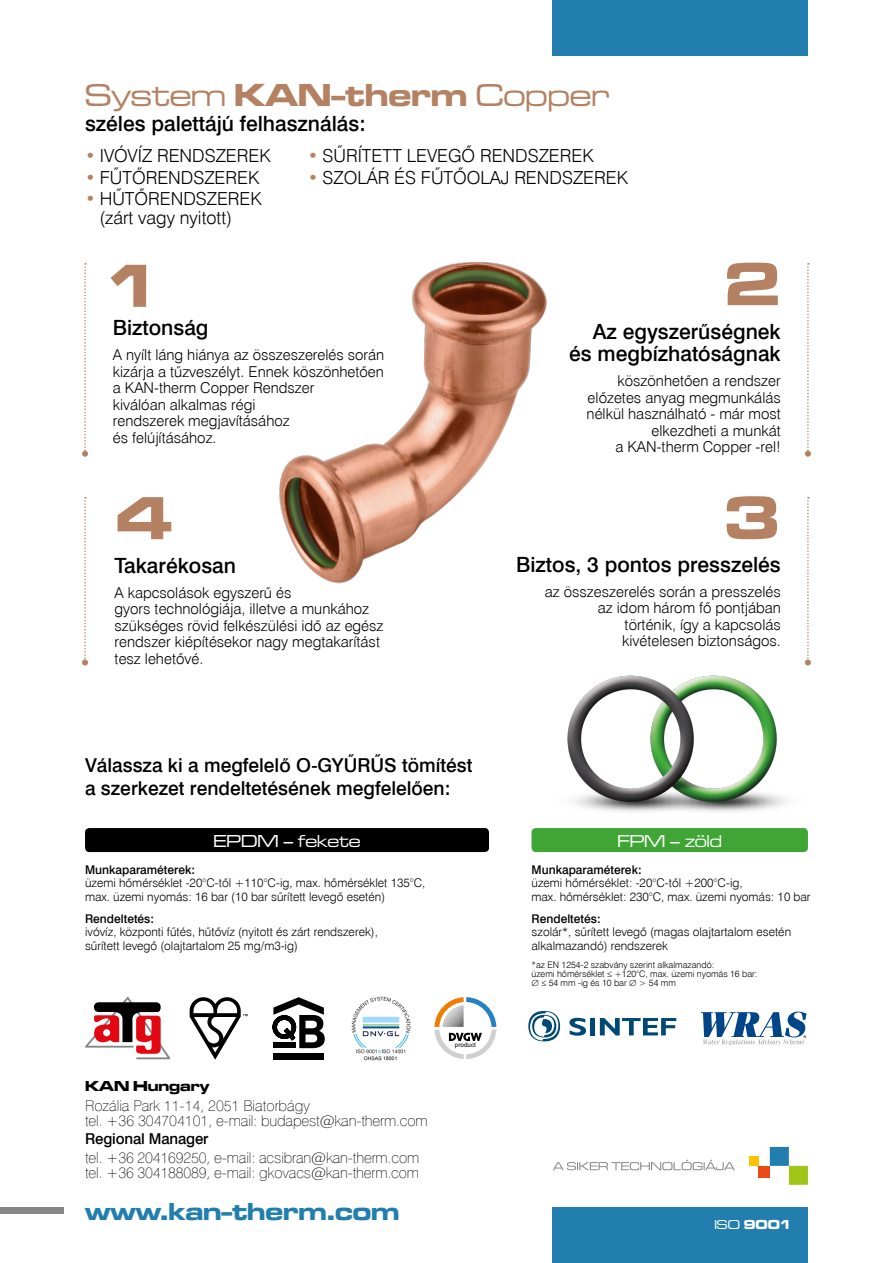
<style>
.page{position:relative;width:893px;height:1263px;background:#fff}
.page>*{position:absolute;margin:0;border:0;box-sizing:border-box;transform-origin:0 0}
.t1{font:63px "Microgramma D Bol Ext";color:#b48262}
.t2{font:33px "Microgramma D Med Ext";color:#b48262}
.t3{font:25.5px "Microgramma D Bol Ext";color:#227eae}
.t4{font:21px/22.2px "Swis 721 Md EU";color:#000;text-align:right}
.t5{font:19.2px/23.2px "Swis 721 Md EU";color:#000}
.t6{font:18px/18.6px "Swis 721 Lt EU";color:#000}
.t7{font:18px "Microgramma D Med Ext";color:#fff}
.t8{font:15px/16.5px "Swis 721 Lt EU";color:#000;text-align:right}
.t9{font:15px/15px "Swis 721 Th EU";letter-spacing:-.01em;color:#000}
.t10{font:15px "Swis 721 Md EU";letter-spacing:-.01em;color:#000}
.t11{font:15px "Microgramma D Bol Ext";color:#000}
.t12{font:13.5px "Microgramma D Bol Ext";color:#fff}
.t13{font:12px/13.5px "Swis 721 Lt EU";color:#000}
.t14{font:12px "Swis 721 Md EU";color:#000}
.t15{font:9px/9px "Swis 721 Lt EU";color:#000}
.t16{font:6.3px "Arial";color:#000}
.s1{font-family:"Microgramma D Bol Ext"}
.s2{color:#b48262}
.s3{font-family:"Microgramma D Med Ext"}
</style>
<div class="page">
<img style="left:279px;top:262px;width:268px;height:322px">
<div style="left:553px;top:0;width:255px;height:55px;background:#227eae"></div>
<div style="left:553px;top:1208px;width:255px;height:55px;background:#227eae"></div>
<div style="left:0;top:1208px;width:64px;height:6px;background:#878787"></div>
<svg style="left:82px;top:263px;width:6px;height:194px"></svg>
<svg style="left:805px;top:263px;width:6px;height:194px"></svg>
<svg style="left:82px;top:497px;width:6px;height:168px"></svg>
<svg style="left:805px;top:497px;width:6px;height:167px"></svg>
<div style="left:758px;top:1166px;width:12px;height:11px;background:#e84919"></div>
<div style="left:749px;top:1156px;width:9px;height:10px;background:#fdc300"></div>
<div style="left:789px;top:1166px;width:19px;height:19px;background:#a2c617"></div>
<div style="left:770px;top:1147px;width:19px;height:19px;background:#227eae"></div>
<svg style="left:553px;top:1159px;width:182px;height:11px"></svg>
<img style="left:567px;top:664px;width:244px;height:166px">
<div style="left:85px;top:828px;width:404px;height:24px;background:#000;border-radius:4px"></div>
<div style="left:531px;top:828px;width:277px;height:24px;background:#3fa535;border-radius:4px"></div>
<svg style="left:190px;top:997px;width:58px;height:63px"></svg>
<div style="left:273px;top:1053px;width:51px;height:6px;background:#000"></div>
<svg style="left:272px;top:997px;width:53px;height:51px"></svg>
<img style="left:352px;top:996px;width:59px;height:65px">
<svg style="left:434px;top:997px;width:62px;height:62px"></svg>
<svg style="left:701px;top:1012px;width:105px;height:33px"></svg>
<svg style="left:569px;top:1018px;width:17px;height:18px"></svg>
<div style="left:590px;top:1018px;width:5px;height:17px;background:#004876"></div>
<svg style="left:528px;top:1011px;width:32px;height:30px"></svg>
<svg style="left:600px;top:1018px;width:76px;height:17px"></svg>
<svg style="left:85px;top:997px;width:86px;height:63px"></svg>
<h2 class="t2" style="left:85px;top:74px;width:526px">System <span class="s1">KAN-therm</span> Copper</h2>
<h3 class="t4" style="left:85px;top:114px;width:282px">széles palettájú felhasználás:</h3>
<p class="t6" style="left:85px;top:147px;width:187px"><span class="s2">•</span> IVÓVÍZ RENDSZEREK</p>
<p class="t6" style="left:85px;top:169px;width:176px"><span class="s2">•</span> FŰTŐRENDSZEREK</p>
<p class="t6" style="left:99px;top:190px;width:164px;text-indent:-14px"><span class="s2">•</span> HŰTŐRENDSZEREK (zárt vagy nyitott)</p>
<h1 class="t1" style="left:104px;top:243px;width:59px">1</h1>
<p class="t6" style="left:308px;top:147px;width:287px"><span class="s2">•</span> SŰRÍTETT LEVEGŐ RENDSZEREK</p>
<p class="t6" style="left:308px;top:169px;width:322px"><span class="s2">•</span> SZOLÁR ÉS FŰTŐOLAJ RENDSZEREK</p>
<h1 class="t1" style="left:724px;top:241px;width:59px">2</h1>
<h3 class="t4" style="left:113px;top:318px;width:97px">Biztonság</h3>
<p class="t8" style="left:113px;top:347px;width:273px;text-align:left">A nyílt láng hiánya az összeszerelés során kizárja a tűzveszélyt. Ennek köszönhetően a KAN-therm Copper Rendszer<br>kiválóan alkalmas régi<br>rendszerek megjavításához<br>és felújításához.</p>
<h1 class="t1" style="left:115px;top:475px;width:59px">4</h1>
<h3 class="t4" style="left:115px;top:555px;width:123px">Takarékosan</h3>
<p class="t8" style="left:115px;top:584px;width:270px;text-align:left">A kapcsolások egyszerű és<br>gyors technológiája, illetve a munkához szükséges rövid felkészülési idő az egész rendszer kiépítésekor nagy megtakarítást tesz lehetővé.</p>
<p class="t5" style="left:85px;top:754px;width:389px">Válassza ki a megfelelő O-GYŰRŰS tömítést a szerkezet rendeltetésének megfelelően:</p>
<h3 class="t4" style="left:569px;top:321px;width:213px">Az egyszerűségnek és megbízhatóságnak</h3>
<p class="t8" style="left:587px;top:373px;width:196px">köszönhetően a rendszer előzetes anyag megmunkálás nélkül használható - már most elkezdheti a munkát<br>a KAN-therm Copper -rel!</p>
<h1 class="t1" style="left:724px;top:475px;width:59px">3</h1>
<h3 class="t4" style="left:516px;top:554px;width:266px">Biztos, 3 pontos presszelés</h3>
<p class="t8" style="left:545px;top:583px;width:238px">az összeszerelés során a presszelés az idom három fő pontjában történik, így a kapcsolás<br>kivételesen biztonságos.</p>
<p class="t7" style="left:214px;top:829px;width:148px">EPDM – fekete</p>
<p class="t7" style="left:618px;top:829px;width:106px">FPM – zöld</p>
<p class="t14" style="left:85px;top:862px;width:112px">Munkaparaméterek:</p>
<p class="t13" style="left:85px;top:876px;width:342px">üzemi hőmérséklet -20°C-től +110°C-ig, max. hőmérséklet 135°C, max. üzemi nyomás: 16 bar (10 bar sűrített levegő esetén)</p>
<p class="t14" style="left:85px;top:911px;width:71px">Rendeltetés:</p>
<p class="t13" style="left:85px;top:925px;width:294px">ivóvíz, központi fűtés, hűtővíz (nyitott és zárt rendszerek), sűrített levegő (olajtartalom 25 mg/m3-ig)</p>
<p class="t11" style="left:85px;top:1076px;width:126px">KAN Hungary</p>
<p class="t9" style="left:85px;top:1098px;width:344px">Rozália Park 11-14, 2051 Biatorbágy<br>tel. +36 304704101, e-mail: budapest@kan-therm.com</p>
<p class="t10" style="left:85px;top:1129px;width:125px">Regional Manager</p>
<p class="t9" style="left:85px;top:1150px;width:336px">tel. +36 204169250, e-mail: acsibran@kan-therm.com tel. +36 304188089, e-mail: gkovacs@kan-therm.com</p>
<h3 class="t3" style="left:85px;top:1194px;width:316px">www.kan-therm.com</h3>
<p class="t16" style="left:455px;top:1042px;width:23px">product</p>
<p class="t14" style="left:531px;top:862px;width:112px">Munkaparaméterek:</p>
<p class="t13" style="left:531px;top:876px;width:281px">üzemi hőmérséklet: -20°C-től +200°C-ig,<br>max. hőmérséklet: 230°C, max. üzemi nyomás: 10 bar</p>
<p class="t14" style="left:531px;top:911px;width:71px">Rendeltetés:</p>
<p class="t13" style="left:531px;top:925px;width:261px">szolár*, sűrített levegő (magas olajtartalom esetén alkalmazandó) rendszerek</p>
<p class="t15" style="left:531px;top:960px;width:227px">*az EN 1254-2 szabvány szerint alkalmazandó:<br>üzemi hőmérséklet ≤ +120°C, max. üzemi nyomás 16 bar: ∅ ≤ 54 mm -ig és 10 bar ∅ &gt; 54 mm</p>
<p class="t12" style="left:714px;top:1216px;width:79px"><span class="s3">ISO</span> 9001</p>
</div>
